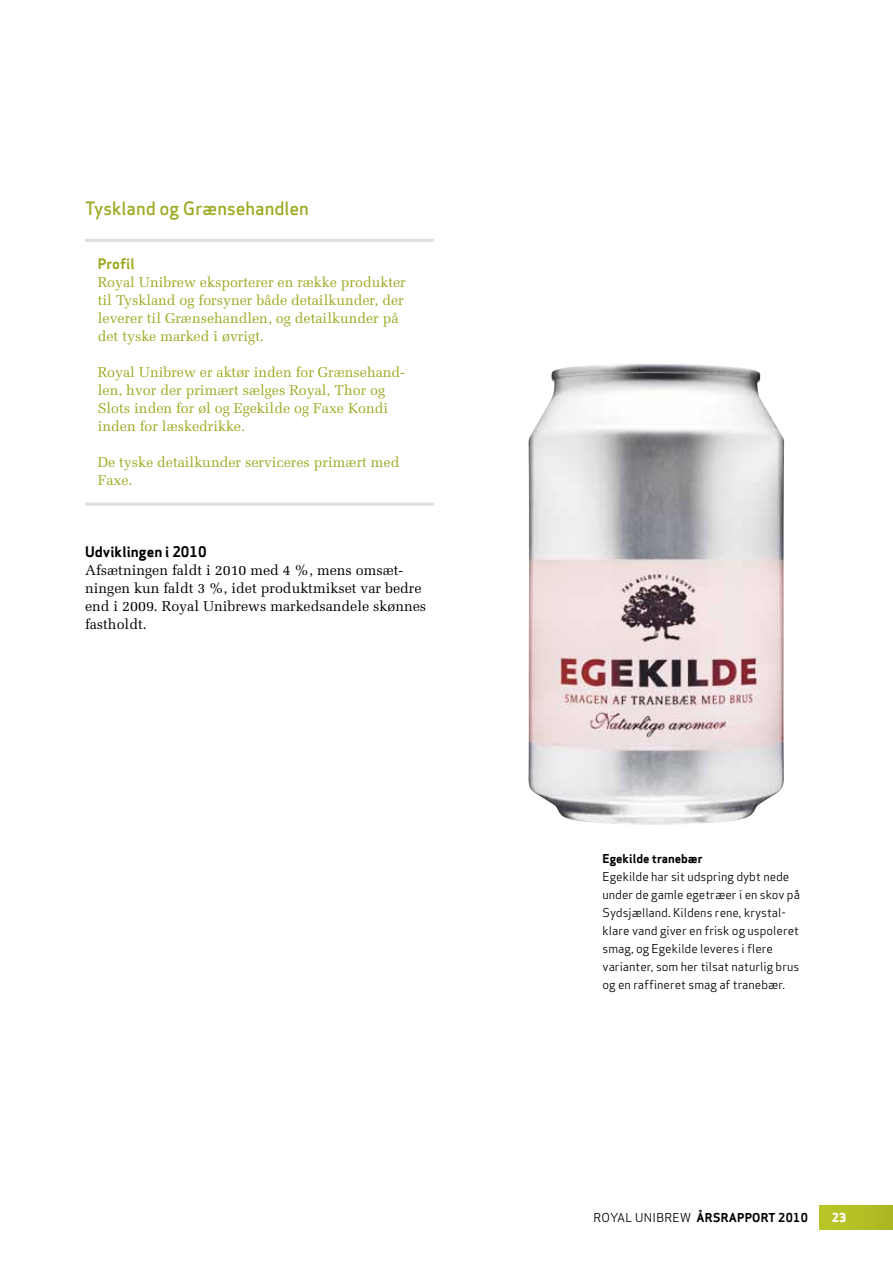
<style>
.page{position:relative;width:893px;height:1263px;background:#fff}
.page>*{position:absolute;margin:0;border:0;box-sizing:border-box;transform-origin:0 0}
.t1{font:500 18px "Apex Sans";color:#9da920}
.t2{font:14.25px/18px "Melior LT Std";color:#9da920}
.t3{font:14.25px/18px "Melior LT Std";color:#000}
.t4{font:700 14.25px "Apex Sans";color:#000}
.t5{font:700 14.25px "Apex Sans";color:#9da920}
.t6{font:12px/18px "Apex Sans";color:#000}
.t7{font:700 12px "Apex Sans";color:#000}
.t8{font:800 12px "Apex Sans";color:#fff}
</style>
<div class="page">
<hr style="left:85px;top:239px;width:349px;height:3px;background:#dededd">
<hr style="left:85px;top:503px;width:349px;height:3px;background:#dededd">
<img style="left:528px;top:364px;width:256px;height:461px">
<div style="left:819px;top:1206px;width:74px;height:23px;background:#b4c125"></div>
<p class="t1" style="left:85px;top:193px;width:225px">Tyskland og Grænsehandlen</p>
<p class="t5" style="left:98px;top:255px;width:38px">Profil</p>
<p class="t2" style="left:98px;top:273px;width:310px">Royal Unibrew eksporterer en række produkter til Tyskland og forsyner både detailkunder, der leverer til Grænsehandlen, og detailkunder på det tyske marked i øvrigt.</p>
<p class="t2" style="left:98px;top:363px;width:309px">Royal Unibrew er aktør inden for Grænsehand&shy;len, hvor der primært sælges Royal, Thor og Slots inden for øl og Egekilde og Faxe Kondi inden for læskedrikke.</p>
<p class="t2" style="left:98px;top:453px;width:303px">De tyske detailkunder serviceres primært med<br>Faxe.</p>
<p class="t4" style="left:85px;top:543px;width:123px">Udviklingen i 2010</p>
<p class="t3" style="left:85px;top:561px;width:343px">Afsætningen faldt i 2010 med 4 %, mens omsæt&shy;ningen kun faldt 3 %, idet produktmikset var bedre end i 2009. Royal Unibrews markedsandele skønnes fastholdt.</p>
<p class="t7" style="left:603px;top:851px;width:102px">Egekilde tranebær</p>
<p class="t6" style="left:603px;top:867px;width:199px">Egekilde har sit udspring dybt nede under de gamle egetræer i en skov på Sydsjælland. Kildens rene, krystal&shy;klare vand giver en frisk og uspoleret smag, og Egekilde leveres i flere varianter, som her tilsat naturlig brus og en raffineret smag af tranebær.</p>
<p class="t6" style="left:593px;top:1207px;width:17px">Royal</p>
<p class="t6" style="left:635px;top:1207px;width:18px">Unibrew</p>
<p class="t7" style="left:696px;top:1210px;width:18px">Årsrapp</p>
<p class="t7" style="left:752px;top:1210px;width:57px">ort 2010</p>
<p class="t8" style="left:832px;top:1210px;width:16px">23</p>
</div>
